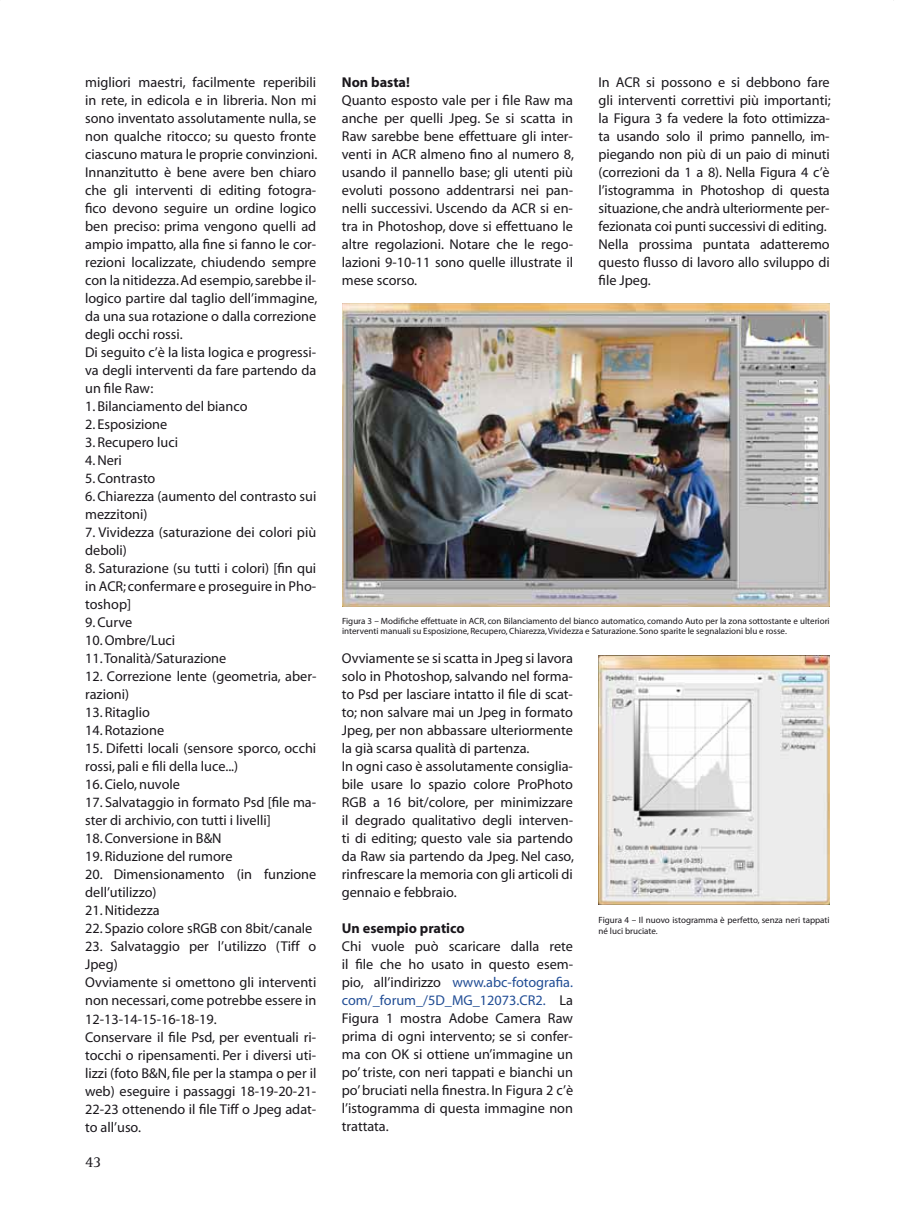
<style>
.page{position:relative;width:902px;height:1220px;background:#fff}
.page>*{position:absolute;margin:0;border:0;box-sizing:border-box;transform-origin:0 0}
.t1{font:15.75px "Rotis Serif";color:#1a171c}
.t2{font:14.25px/18px "Myriad";color:#1a171c}
.t3{font:700 14.25px "Myriad";color:#1a171c}
.t4{font:9px/10.5px "Myriad";color:#1a171c}
.s1{color:#214d95}
</style>
<div class="page">
<img style="left:342px;top:303px;width:487px;height:303px">
<img style="left:598px;top:655px;width:231px;height:249px">
<p class="t2" style="left:85px;top:74px;width:234px">migliori maestri, facilmente reperibili in rete, in edicola e in libreria. Non mi sono inventato assolutamente nulla, se non qualche ritocco; su questo fronte ciascuno matura le proprie convinzioni.<br>Innanzitutto è bene avere ben chiaro che gli interventi di editing fotogra&shy;fico devono seguire un ordine logico ben preciso: prima vengono quelli ad ampio impatto, alla fine si fanno le cor&shy;rezioni localizzate, chiudendo sempre con la nitidezza. Ad esempio, sarebbe il&shy;logico partire dal taglio dell’immagine, da una sua rotazione o dalla correzione degli occhi rossi.<br>Di seguito c’è la lista logica e progressi&shy;va degli interventi da fare partendo da un file Raw:</p>
<p class="t2" style="left:85px;top:398px;width:164px">1. Bilanciamento del bianco</p>
<p class="t2" style="left:85px;top:416px;width:84px">2. Esposizione</p>
<p class="t2" style="left:85px;top:434px;width:94px">3. Recupero luci</p>
<p class="t2" style="left:85px;top:452px;width:38px">4. Neri</p>
<p class="t2" style="left:85px;top:470px;width:72px">5. Contrasto</p>
<p class="t2" style="left:85px;top:488px;width:233px">6. Chiarezza (aumento del contrasto sui mezzitoni)</p>
<p class="t2" style="left:85px;top:524px;width:232px">7. Vividezza (saturazione dei colori più deboli)</p>
<p class="t2" style="left:85px;top:560px;width:232px;text-align:justify">8. Saturazione (su tutti i colori) [fin qui in ACR; confermare e proseguire in Pho&shy;toshop]</p>
<p class="t2" style="left:85px;top:614px;width:49px">9. Curve</p>
<p class="t2" style="left:85px;top:632px;width:92px">10. Ombre/Luci</p>
<p class="t2" style="left:85px;top:650px;width:143px">11. Tonalità/Saturazione</p>
<p class="t2" style="left:85px;top:668px;width:233px">12. Correzione lente (geometria, aber&shy;razioni)</p>
<p class="t2" style="left:85px;top:704px;width:66px">13. Ritaglio</p>
<p class="t2" style="left:85px;top:722px;width:80px">14. Rotazione</p>
<p class="t2" style="left:85px;top:740px;width:233px">15. Difetti locali (sensore sporco, occhi rossi, pali e fili della luce...)</p>
<p class="t2" style="left:85px;top:776px;width:96px">16. Cielo, nuvole</p>
<p class="t2" style="left:85px;top:794px;width:232px">17. Salvataggio in formato Psd [file ma&shy;ster di archivio, con tutti i livelli]</p>
<p class="t2" style="left:85px;top:830px;width:138px">18. Conversione in B&amp;N</p>
<p class="t2" style="left:85px;top:848px;width:149px">19. Riduzione del rumore</p>
<p class="t2" style="left:85px;top:866px;width:233px">20. Dimensionamento (in funzione dell’utilizzo)</p>
<p class="t2" style="left:85px;top:902px;width:76px">21. Nitidezza</p>
<p class="t2" style="left:85px;top:920px;width:229px">22. Spazio colore sRGB con 8bit/canale</p>
<p class="t2" style="left:85px;top:938px;width:233px">23. Salvataggio per l’utilizzo (Tiff o<br>Jpeg)<br>Ovviamente si omettono gli interventi non necessari, come potrebbe essere in<br>12-13-14-15-16-18-19.<br>Conservare il file Psd, per eventuali ri&shy;tocchi o ripensamenti. Per i diversi uti&shy;lizzi (foto B&amp;N, file per la stampa o per il web) eseguire i passaggi 18-19-20-21-<br>22-23 ottenendo il file Tiff o Jpeg adat&shy;to all’uso.</p>
<p class="t1" style="left:85px;top:1156px;width:18px">43</p>
<p class="t3" style="left:342px;top:77px;width:70px">Non basta!</p>
<p class="t2" style="left:342px;top:92px;width:233px;text-align:justify">Quanto esposto vale per i file Raw ma anche per quelli Jpeg. Se si scatta in Raw sarebbe bene effettuare gli inter&shy;venti in ACR almeno fino al numero 8, usando il pannello base; gli utenti più evoluti possono addentrarsi nei pan&shy;nelli successivi. Uscendo da ACR si en&shy;tra in Photoshop, dove si effettuano le altre regolazioni. Notare che le rego&shy;lazioni 9-10-11 sono quelle illustrate il mese scorso.</p>
<p class="t2" style="left:598px;top:74px;width:233px">In ACR si possono e si debbono fare gli interventi correttivi più importanti; la Figura 3 fa vedere la foto ottimizza&shy;ta usando solo il primo pannello, im&shy;piegando non più di un paio di minuti (correzioni da 1 a 8). Nella Figura 4 c’è l’istogramma in Photoshop di questa situazione, che andrà ulteriormente per&shy;fezionata coi punti successivi di editing.<br>Nella prossima puntata adatteremo questo flusso di lavoro allo sviluppo di file Jpeg.</p>
<p class="t4" style="left:342px;top:616px;width:489px">Figura 3 – Modifiche effettuate in ACR, con Bilanciamento del bianco automatico, comando Auto per la zona sottostante e ulteriori interventi manuali su Esposizione, Recupero, Chiarezza, Vividezza e Saturazione. Sono sparite le segnalazioni blu e rosse.</p>
<p class="t2" style="left:342px;top:650px;width:233px">Ovviamente se si scatta in Jpeg si lavora solo in Photoshop, salvando nel forma&shy;to Psd per lasciare intatto il file di scat&shy;to; non salvare mai un Jpeg in formato Jpeg, per non abbassare ulteriormente la già scarsa qualità di partenza.<br>In ogni caso è assolutamente consiglia&shy;bile usare lo spazio colore ProPhoto RGB a 16 bit/colore, per minimizzare il degrado qualitativo degli interven&shy;ti di editing; questo vale sia partendo da Raw sia partendo da Jpeg. Nel caso, rinfrescare la memoria con gli articoli di gennaio e febbraio.</p>
<p class="t3" style="left:342px;top:923px;width:124px">Un esempio pratico</p>
<p class="t2" style="left:342px;top:938px;width:233px;text-align:justify">Chi vuole può scaricare dalla rete il file che ho usato in questo esem&shy;pio, all’indirizzo <span class="s1">www.abc-fotografia. com/_forum_/5D_MG_12073.CR2.</span> La Figura 1 mostra Adobe Camera Raw prima di ogni intervento; se si confer&shy;ma con OK si ottiene un’immagine un po’ triste, con neri tappati e bianchi un po’ bruciati nella finestra. In Figura 2 c’è l’istogramma di questa immagine non trattata.</p>
<p class="t4" style="left:598px;top:915px;width:233px">Figura 4 – Il nuovo istogramma è perfetto, senza neri tappati né luci bruciate.</p>
</div>
